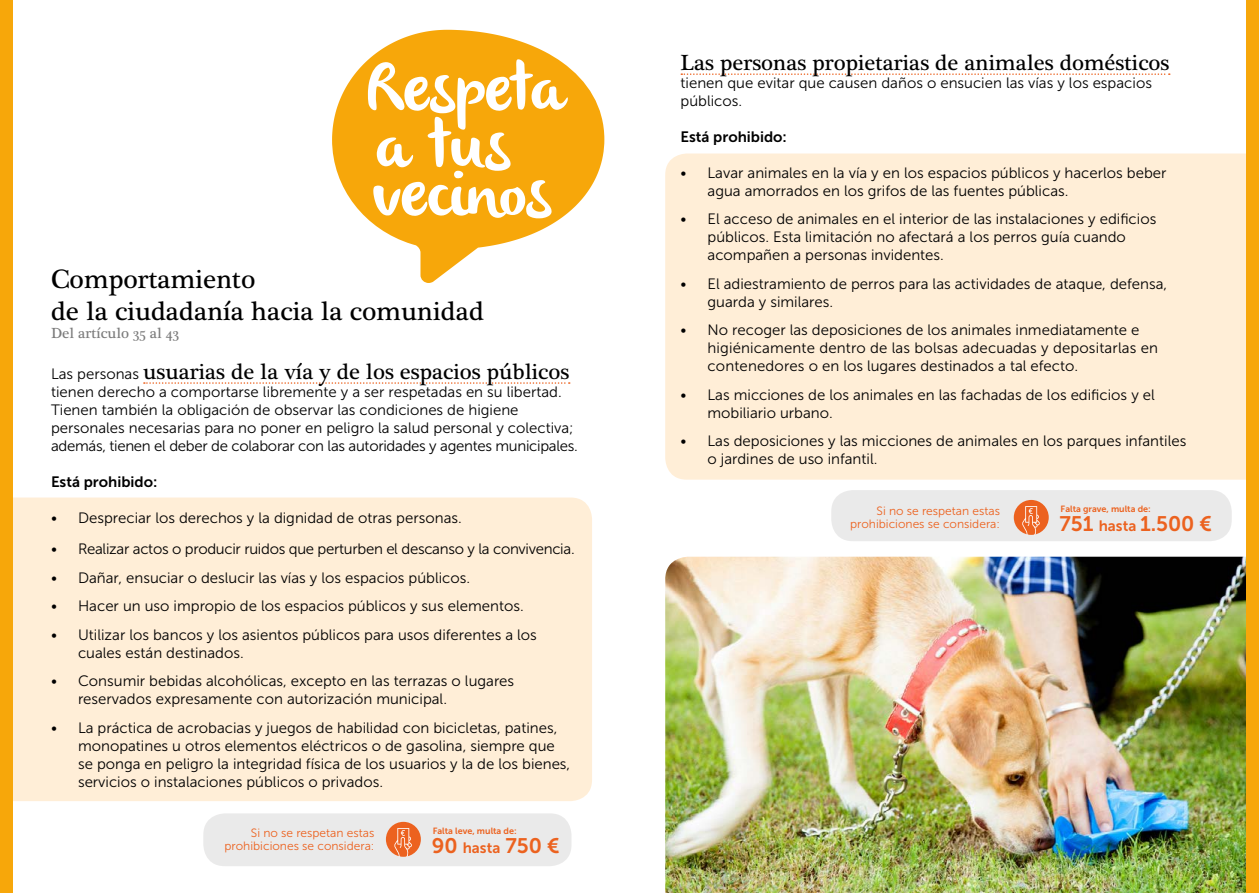
<style>
.page{position:relative;width:1259px;height:893px;background:#fff}
.page>*{position:absolute;margin:0;border:0;box-sizing:border-box;transform-origin:0 0}
.t1{font:27px/32.4px "Plantagenet Cherokee";color:#000}
.t2{font:22.5px "Plantagenet Cherokee";color:#000}
.t3{font:21px "Museo Sans 700";color:#ec621f}
.t4{font:15px/18px "Museo Sans 300";color:#000}
.t5{font:15px "Museo Sans 300";letter-spacing:-.02em;color:#000}
.t6{font:15px "Museo Sans 700";color:#000}
.t7{font:15px "Plantagenet Cherokee";color:#7b7b7b}
.t8{font:12px/13.5px "Museo Sans 300";color:#ec621f;text-align:right}
.t9{font:9px "Museo Sans 700";color:#ec621f}
.s1{font-family:"Museo Sans 300";font-size:15px}
.s2{font-size:15px}
</style>
<div class="page">
<div style="left:203px;top:813px;width:368px;height:53px;background:#eaeaea;border-radius:21px"></div>
<div style="left:386px;top:822px;width:35px;height:35px;background:#ec621f;border-radius:50%"></div>
<svg style="left:394px;top:828px;width:18px;height:29px"></svg>
<div style="left:13px;top:497px;width:579px;height:304px;background:#ffeed7"></div>
<svg style="left:144px;top:382px;width:426px;height:2px"></svg>
<svg style="left:332px;top:30px;width:272px;height:253px"></svg>
<div style="left:665px;top:153px;width:581px;height:327px;background:#ffeed7"></div>
<svg style="left:681px;top:73px;width:488px;height:2px"></svg>
<img style="left:665px;top:557px;width:581px;height:336px">
<div style="left:1246px;top:0;width:13px;height:893px;background:#f7a70a"></div>
<div style="left:0;top:0;width:13px;height:893px;background:#f7a70a"></div>
<svg style="left:368px;top:59px;width:200px;height:159px"></svg>
<div style="left:831px;top:490px;width:400px;height:51px;background:#eaeaea;border-radius:21px"></div>
<div style="left:1013px;top:500px;width:35px;height:35px;background:#ec621f;border-radius:50%"></div>
<svg style="left:1022px;top:506px;width:18px;height:29px"></svg>
<h1 class="t1" style="left:51px;top:263px;width:434px">Comportamiento<br>de la ciudadanía hacia la comunidad</h1>
<p class="t7" style="left:51px;top:324px;width:129px">Del artículo 35 al 43</p>
<h2 class="t2" style="left:51px;top:358px;width:520px"><span class="s1">Las personas</span> usuarias de la vía y de los espacios públicos</h2>
<p class="t4" style="left:51px;top:382px;width:528px">tienen derecho a comportarse libremente y a ser respetadas en su libertad.<br>Tienen también la obligación de observar las condiciones de higiene personales necesarias para no poner en peligro la salud personal y colectiva; además, tienen el deber de colaborar con las autoridades y agentes municipales.</p>
<p class="t6" style="left:51px;top:473px;width:108px">Está prohibido:</p>
<p class="t4" style="left:51px;top:508px;width:412px">• Despreciar los derechos y la dignidad de otras personas.</p>
<p class="t5" style="left:51px;top:541px;width:525px">• Realizar actos o producir ruidos que perturben el descanso y la convivencia.</p>
<p class="t4" style="left:51px;top:568px;width:420px">• Dañar, ensuciar o deslucir las vías y los espacios públicos.</p>
<p class="t4" style="left:51px;top:597px;width:474px">• Hacer un uso impropio de los espacios públicos y sus elementos.</p>
<p class="t4" style="left:78px;top:625px;width:460px;text-indent:-27px">• Utilizar los bancos y los asientos públicos para usos diferentes a los cuales están destinados.</p>
<p class="t4" style="left:78px;top:672px;width:438px;text-indent:-27px">• Consumir bebidas alcohólicas, excepto en las terrazas o lugares reservados expresamente con autorización municipal.</p>
<p class="t4" style="left:78px;top:718px;width:494px;text-indent:-27px">• La práctica de acrobacias y juegos de habilidad con bicicletas, patines, monopatines u otros elementos eléctricos o de gasolina, siempre que se ponga en peligro la integridad física de los usuarios y la de los bienes, servicios o instalaciones públicos o privados.</p>
<p class="t8" style="left:225px;top:826px;width:151px">Si no se respetan estas prohibiciones se considera:</p>
<p class="t9" style="left:433px;top:825px;width:85px">Falta leve, multa de:</p>
<h3 class="t3" style="left:432px;top:834px;width:129px">90 <span class="s2">hasta</span> 750 €</h3>
<h2 class="t2" style="left:680px;top:49px;width:490px">Las personas propietarias de animales domésticos</h2>
<p class="t4" style="left:680px;top:74px;width:473px">tienen que evitar que causen daños o ensucien las vías y los espacios públicos.</p>
<p class="t6" style="left:680px;top:128px;width:108px">Está prohibido:</p>
<p class="t4" style="left:707px;top:164px;width:460px;text-indent:-27px">• Lavar animales en la vía y en los espacios públicos y hacerlos beber agua amorrados en los grifos de las fuentes públicas.</p>
<p class="t4" style="left:707px;top:210px;width:450px;text-indent:-27px">• El acceso de animales en el interior de las instalaciones y edificios públicos. Esta limitación no afectará a los perros guía cuando acompañen a personas invidentes.</p>
<p class="t4" style="left:707px;top:275px;width:461px;text-indent:-27px">• El adiestramiento de perros para las actividades de ataque, defensa, guarda y similares.</p>
<p class="t4" style="left:707px;top:321px;width:452px;text-indent:-27px">• No recoger las deposiciones de los animales inmediatamente e higiénicamente dentro de las bolsas adecuadas y depositarlas en contenedores o en los lugares destinados a tal efecto.</p>
<p class="t4" style="left:707px;top:386px;width:449px;text-indent:-27px">• Las micciones de los animales en las fachadas de los edificios y el mobiliario urbano.</p>
<p class="t4" style="left:707px;top:432px;width:480px;text-indent:-27px">• Las deposiciones y las micciones de animales en los parques infantiles o jardines de uso infantil.</p>
<p class="t9" style="left:1060px;top:504px;width:92px">Falta grave, multa de:</p>
<p class="t8" style="left:850px;top:504px;width:151px">Si no se respetan estas prohibiciones se considera:</p>
<h3 class="t3" style="left:1059px;top:512px;width:154px">751 <span class="s2">hasta</span> 1.500 €</h3>
</div>
